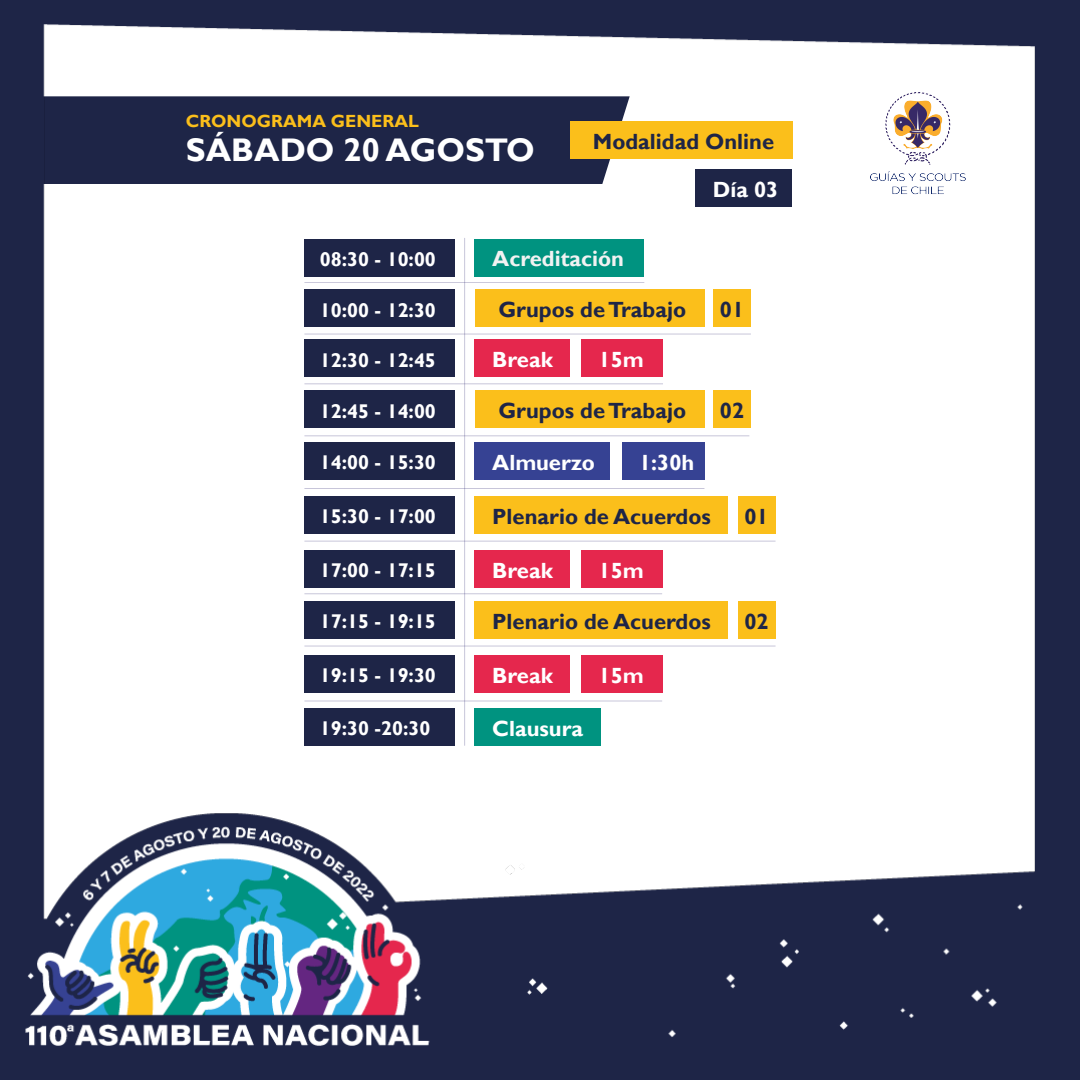
<style>
.page{position:relative;width:1080px;height:1080px;background:#fff}
.page>*{position:absolute;margin:0;border:0;box-sizing:border-box;transform-origin:0 0}
.t1{font:700 32.7px "Gill Sans";color:#fff}
.t2{font:700 22px "Gill Sans";color:#1e2547}
.t3{font:700 22px "Gill Sans";color:#fff}
.t4{font:700 22px "Gill Sans";color:#f2f2f2}
.t5{font:700 19.9px "Gill Sans";color:#fff}
.t6{font:700 17.6px "Gill Sans";color:#fbbf1b}
</style>
<div class="page">
<img style="left:0;top:0;width:1080px;height:1080px">
<div style="left:570px;top:121px;width:222px;height:38px;background:#fbbf1b"></div>
<div style="left:695px;top:169px;width:97px;height:38px;background:#1e2547"></div>
<p class="t6" style="left:186px;top:110px;width:234px">CRONOGRAMA GENERAL</p>
<h1 class="t1" style="left:186px;top:130px;width:350px">SÁBADO 20 AGOSTO</h1>
<p class="t2" style="left:593px;top:128px;width:183px">Modalidad Online</p>
<p class="t3" style="left:713px;top:176px;width:67px">Día 03</p>
<p class="t5" style="left:320px;top:247px;width:118px">08:30 - 10:00</p>
<p class="t4" style="left:492px;top:246px;width:133px">Acreditación</p>
<p class="t5" style="left:320px;top:298px;width:118px">10:00 - 12:30</p>
<p class="t2" style="left:498px;top:297px;width:189px">Grupos de Trabajo</p>
<p class="t2" style="left:720px;top:297px;width:26px">01</p>
<p class="t5" style="left:320px;top:348px;width:118px">12:30 - 12:45</p>
<p class="t3" style="left:492px;top:347px;width:62px">Break</p>
<p class="t3" style="left:599px;top:347px;width:47px">15m</p>
<p class="t5" style="left:320px;top:399px;width:118px">12:45 - 14:00</p>
<p class="t2" style="left:498px;top:398px;width:189px">Grupos de Trabajo</p>
<p class="t2" style="left:720px;top:398px;width:26px">02</p>
<p class="t3" style="left:639px;top:449px;width:57px">1:30h</p>
<p class="t5" style="left:320px;top:450px;width:118px">14:00 - 15:30</p>
<p class="t3" style="left:492px;top:449px;width:104px">Almuerzo</p>
<p class="t5" style="left:320px;top:505px;width:118px">15:30 - 17:00</p>
<p class="t2" style="left:492px;top:503px;width:220px">Plenario de Acuerdos</p>
<p class="t2" style="left:744px;top:503px;width:26px">01</p>
<p class="t5" style="left:320px;top:559px;width:118px">17:00 - 17:15</p>
<p class="t3" style="left:492px;top:557px;width:62px">Break</p>
<p class="t3" style="left:599px;top:557px;width:47px">15m</p>
<p class="t5" style="left:320px;top:609px;width:118px">17:15 - 19:15</p>
<p class="t2" style="left:492px;top:608px;width:220px">Plenario de Acuerdos</p>
<p class="t2" style="left:744px;top:608px;width:26px">02</p>
<p class="t5" style="left:320px;top:663px;width:118px">19:15 - 19:30</p>
<p class="t3" style="left:492px;top:662px;width:62px">Break</p>
<p class="t5" style="left:320px;top:716px;width:112px">19:30 -20:30</p>
<p class="t3" style="left:492px;top:715px;width:93px">Clausura</p>
<p class="t3" style="left:599px;top:662px;width:47px">15m</p>
</div>
